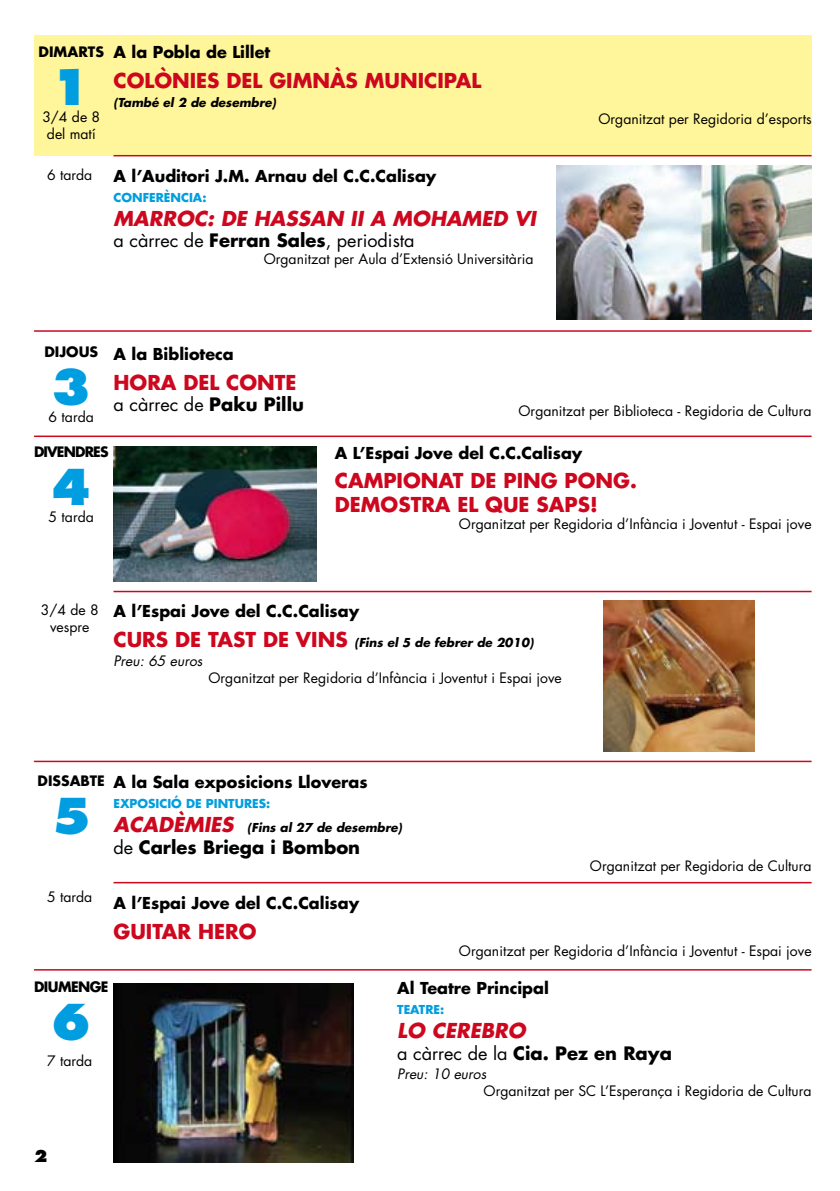
<style>
.page{position:relative;width:840px;height:1191px;background:#fff}
.page>*{position:absolute;margin:0;border:0;box-sizing:border-box;transform-origin:0 0}
.t1{font:800 48px "Futura";color:#009ee0}
.t2{font:700 20px "Futura";color:#cd071e}
.t3{font:italic 700 20px "Futura";color:#cd071e}
.t4{font:18px "Futura";color:#000}
.t5{font:700 18px "Futura";color:#000}
.t6{font:700 16px "Futura";color:#000}
.t7{font:800 16px "Futura";color:#000}
.t8{font:14px/16.8px "Futura";color:#000;text-align:center}
.t9{font:italic 14px "Futura";color:#000}
.t10{font:700 14px "Futura";color:#000}
.t11{font:700 14px "Futura";letter-spacing:-.06em;color:#000}
.t12{font:700 14px "Futura";letter-spacing:-.04em;color:#000}
.t13{font:italic 700 12px/24px "Futura";color:#000}
.t14{font:700 12px "Futura";color:#009ee0}
.s1{font-weight:700}
.s2{font-style:normal;font-size:20px;color:#cd071e}
.s3{font-style:normal;color:#009ee0}
.s4{font-size:20px;color:#cd071e}
.s5{font-weight:400}
</style>
<div class="page">
<div style="left:34px;top:35px;width:777px;height:121px;background:#fff59a"></div>
<hr style="left:113px;top:155px;width:698px;height:1px;background:#cd071e">
<hr style="left:113px;top:591px;width:698px;height:1px;background:#cd071e">
<hr style="left:113px;top:882px;width:698px;height:1px;background:#cd071e">
<hr style="left:34px;top:969px;width:777px;height:1px;background:#cd071e">
<hr style="left:34px;top:330px;width:777px;height:2px;background:#cd071e">
<hr style="left:34px;top:435px;width:777px;height:2px;background:#cd071e">
<hr style="left:34px;top:760px;width:777px;height:2px;background:#cd071e">
<img style="left:556px;top:165px;width:255px;height:154px">
<img style="left:113px;top:983px;width:240px;height:179px">
<img style="left:113px;top:447px;width:203px;height:134px">
<img style="left:603px;top:600px;width:151px;height:151px">
<p class="t10" style="left:39px;top:42px;width:67px">diMARTs</p>
<h1 class="t1" style="left:51px;top:57px;width:41px">1</h1>
<p class="t8" style="left:47px;top:125px;width:50px">del matí</p>
<p class="t8" style="left:42px;top:108px;width:59px">3/4 de 8</p>
<p class="t6" style="left:113px;top:41px;width:158px">A la Pobla de Lillet</p>
<h2 class="t2" style="left:113px;top:66px;width:344px">Colòn ies del Gimnàs Mun ic ipal</h2>
<p class="t13" style="left:113px;top:90px;width:164px">(També el 2 de desembre)</p>
<p class="t8" style="left:598px;top:110px;width:214px">Organitzat per Regidoria d’esports</p>
<p class="t8" style="left:47px;top:166px;width:47px">6 tarda</p>
<p class="t6" style="left:113px;top:164px;width:325px">A l’Auditori J.M. Arnau del C.C.Calisay</p>
<p class="t14" style="left:113px;top:189px;width:94px">Con ferència:</p>
<h2 class="t3" style="left:113px;top:204px;width:424px">Marroc: de Hassan II a Mohamed VI</h2>
<p class="t4" style="left:113px;top:228px;width:302px">a càrrec de <span class="s1">Ferran Sales</span>, periodista</p>
<p class="t8" style="left:263px;top:250px;width:271px">Organitzat per Aula d’Extensió Universitària</p>
<p class="t10" style="left:44px;top:342px;width:55px">diJOUs</p>
<h1 class="t1" style="left:51px;top:358px;width:41px">3</h1>
<p class="t8" style="left:49px;top:408px;width:47px">6 tarda</p>
<p class="t6" style="left:113px;top:343px;width:122px">A la Biblioteca</p>
<h2 class="t2" style="left:113px;top:368px;width:33px">Hora</h2>
<h2 class="t2" style="left:183px;top:368px;width:58px">del conte</h2>
<p class="t4" style="left:113px;top:392px;width:192px">a càrrec de <span class="s1">Paku Pillu</span></p>
<p class="t11" style="left:34px;top:442px;width:76px">diVENDREs</p>
<h1 class="t1" style="left:51px;top:458px;width:41px">4</h1>
<p class="t8" style="left:49px;top:508px;width:47px">5 tarda</p>
<p class="t8" style="left:518px;top:402px;width:294px">Organitzat per Biblioteca - Regidoria de Cultura</p>
<p class="t6" style="left:334px;top:441px;width:249px">A L’Espai Jove del C.C.Calisay</p>
<h2 class="t2" style="left:334px;top:467px;width:31px">Camp</h2>
<h2 class="t2" style="left:396px;top:467px;width:23px">ionat</h2>
<h2 class="t2" style="left:470px;top:467px;width:126px">de Ping Pong</h2>
<h2 class="t2" style="left:629px;top:467px;width:8px">.</h2>
<h2 class="t2" style="left:334px;top:491px;width:17px">Demo</h2>
<h2 class="t2" style="left:398px;top:491px;width:27px">stra</h2>
<h2 class="t2" style="left:457px;top:491px;width:142px">el que saps!</h2>
<p class="t8" style="left:458px;top:515px;width:354px">Organitzat per Regidoria d’Infància i Joventut - Espai jove</p>
<p class="t8" style="left:41px;top:601px;width:59px">3/4 de 8 vespre</p>
<p class="t6" style="left:113px;top:600px;width:247px">A l’Espai Jove del C.C.Calisay</p>
<p class="t13" style="left:113px;top:630px;width:421px"><span class="s2">Curs de Tast de vin s</span> (Fins el 5 de febrer de 2010)</p>
<p class="t9" style="left:113px;top:651px;width:90px">Preu: 65 euros</p>
<p class="t8" style="left:208px;top:669px;width:355px">Organitzat per Regidoria d’Infància i Joventut i Espai jove</p>
<p class="t10" style="left:38px;top:771px;width:69px">diSSABTE</p>
<h1 class="t1" style="left:51px;top:787px;width:41px">5</h1>
<p class="t6" style="left:113px;top:771px;width:255px">A la Sala exposicions Lloveras</p>
<p class="t14" style="left:113px;top:795px;width:113px">Exposic ió de pinture</p>
<p class="t13" style="left:113px;top:791px;width:290px;text-indent:145px"><span class="s3">s:<br></span><span class="s4">Acadèmies</span> (Fins al 27 de desembre)</p>
<p class="t5" style="left:113px;top:834px;width:248px"><span class="s5">de</span> Carles Briega i Bombon</p>
<p class="t8" style="left:47px;top:888px;width:47px">5 tarda</p>
<p class="t6" style="left:113px;top:892px;width:247px">A l’Espai Jove del C.C.Calisay</p>
<h2 class="t2" style="left:113px;top:917px;width:53px">Guitar</h2>
<h2 class="t2" style="left:198px;top:917px;width:16px">hero</h2>
<p class="t8" style="left:589px;top:857px;width:223px">Organitzat per Regidoria de Cultura</p>
<p class="t12" style="left:34px;top:977px;width:76px">diUMENGE</p>
<h1 class="t1" style="left:51px;top:992px;width:41px">6</h1>
<p class="t8" style="left:47px;top:1052px;width:47px">7 tarda</p>
<p class="t7" style="left:34px;top:1146px;width:15px">2</p>
<p class="t8" style="left:458px;top:942px;width:354px">Organitzat per Regidoria d’Infància i Joventut - Espai jove</p>
<p class="t6" style="left:397px;top:977px;width:153px">Al Teatre Principal</p>
<p class="t14" style="left:397px;top:1001px;width:15px">Teatre</p>
<p class="t14" style="left:440px;top:1001px;width:6px">:</p>
<h2 class="t3" style="left:397px;top:1016px;width:130px">Lo Cerebro</h2>
<p class="t5" style="left:397px;top:1040px;width:276px"><span class="s5">a càrrec de la</span> Cia. Pez en Raya</p>
<p class="t9" style="left:397px;top:1064px;width:90px">Preu: 10 euros</p>
<p class="t8" style="left:483px;top:1082px;width:329px">Organitzat per SC L’Esperança i Regidoria de Cultura</p>
</div>
